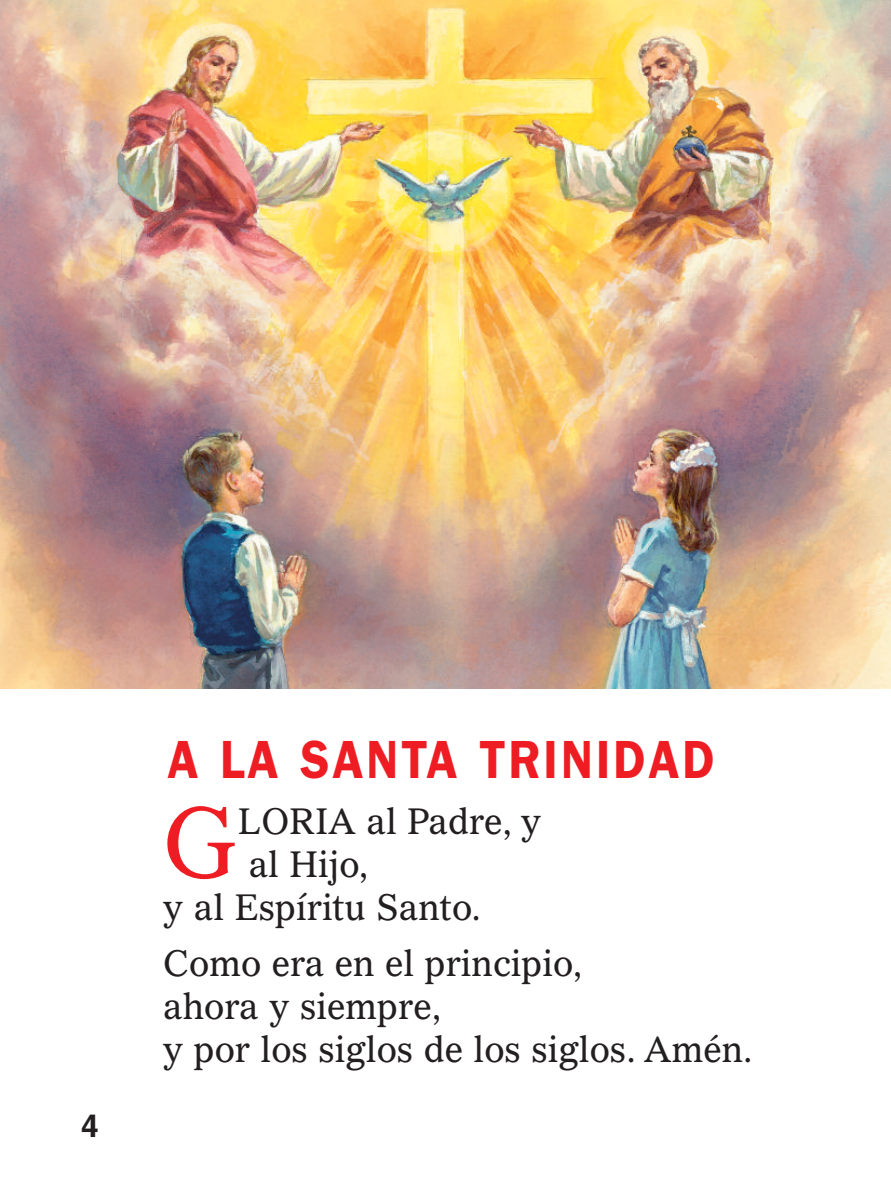
<style>
.page{position:relative;width:891px;height:1195px;background:#fff}
.page>*{position:absolute;margin:0;border:0;box-sizing:border-box;transform-origin:0 0}
.t1{font:97.2px "Gazette LH";color:#ee1d23;scale:.95 1}
.t2{font:600 54px "Franklin Gothic";letter-spacing:.06em;color:#ee1d23;scale:.9 1}
.t3{font:36px/42.8px "Gazette LH";color:#231f20;scale:.95 1}
.t4{font:700 31.5px "Helvetica";color:#231f20}
</style>
<div class="page">
<img style="left:0;top:0;width:891px;height:688px">
<p class="t4" style="left:81px;top:1114px;width:19px">4</p>
<h2 class="t2" style="left:167px;top:728px;width:610px">A LA SANTA TRINIDAD</h2>
<h1 class="t1" style="left:163px;top:804px;width:81px">G</h1>
<p class="t3" style="left:238px;top:803px;width:321px">LORIA al Padre, y</p>
<p class="t3" style="left:249px;top:846px;width:128px">al Hijo,</p>
<p class="t3" style="left:163px;top:889px;width:336px">y al Espíritu Santo.</p>
<p class="t3" style="left:163px;top:945px;width:622px">Como era en el principio,<br>ahora y siempre,<br>y por los siglos de los siglos. Amén.</p>
</div>
